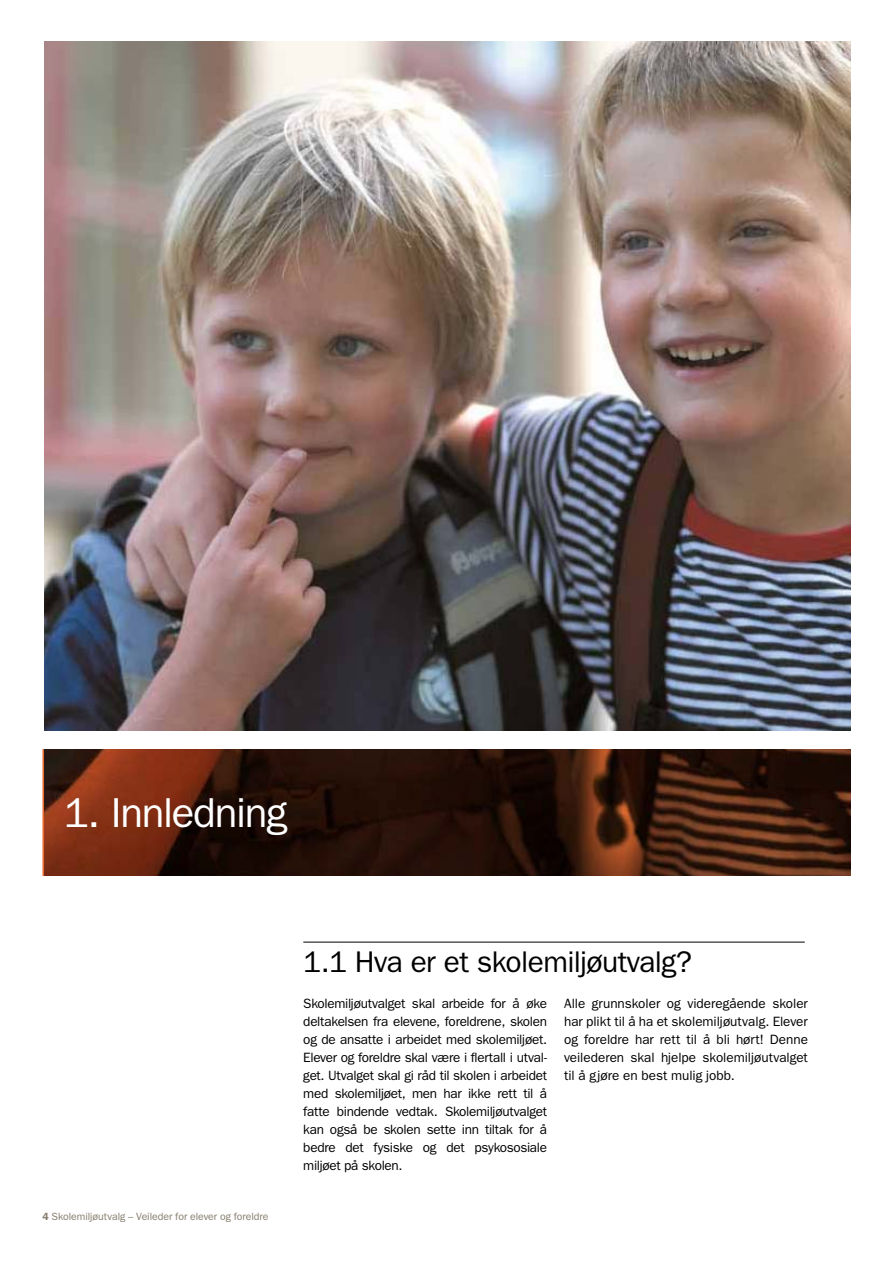
<style>
.page{position:relative;width:893px;height:1263px;background:#fff}
.page>*{position:absolute;margin:0;border:0;box-sizing:border-box;transform-origin:0 0}
.t1{font:42px "ITC Franklin Gothic Std";letter-spacing:-.035em;color:#fff}
.t2{font:30px "ITC Franklin Gothic Std";letter-spacing:-.02em;color:#000}
.t3{font:13.5px/18px "ITC Franklin Gothic Std";letter-spacing:-.01em;color:#000;text-align:justify}
.t4{font:10.5px "ITC Franklin Gothic Std";letter-spacing:-.005em;color:#857c6c}
.s1{font-weight:600}
</style>
<div class="page">
<img style="left:44px;top:42px;width:806px;height:689px">
<hr style="left:303px;top:942px;width:502px;height:1px;background:#000">
<svg style="left:42px;top:749px;width:808px;height:127px;background:#3c190c"></svg>
<h1 class="t1" style="left:64px;top:797px;width:225px">1. Innledning</h1>
<p class="t4" style="left:42px;top:1213px;width:228px"><span class="s1">4</span> Skolemiljøutvalg – Veileder for elever og foreldre</p>
<h2 class="t2" style="left:303px;top:951px;width:390px">1.1 Hva er et skole miljøutvalg?</h2>
<p class="t3" style="left:303px;top:995px;width:245px">Skolemiljøutvalget skal arbeide for å øke deltakelsen fra elevene, foreldrene, skolen og de ansatte i arbeidet med skole miljøet.<br>Elever og foreldre skal være i flertall i utval&shy;get. Utvalget skal gi råd til skolen i arbeidet med skolemiljøet, men har ikke rett til å fatte bindende vedtak. Skolemiljø utvalget kan også be skolen sette inn tiltak for å bedre det fysiske og det psykososiale miljøet på skolen.</p>
<p class="t3" style="left:564px;top:995px;width:245px">Alle grunnskoler og videregående skoler har plikt til å ha et skolemiljøutvalg. Elever og foreldre har rett til å bli hørt! Denne veilederen skal hjelpe skolemiljøutvalget til å gjøre en best mulig jobb.</p>
</div>
